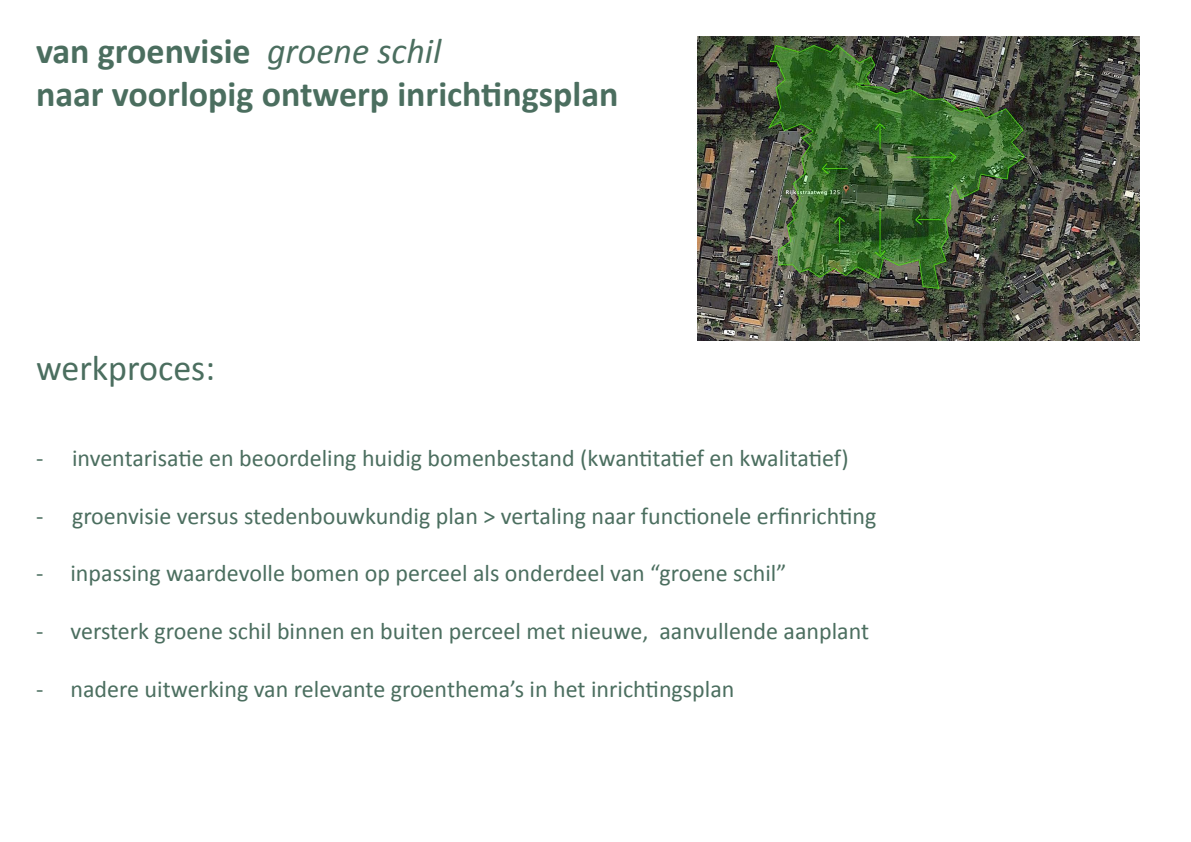
<style>
.page{position:relative;width:1191px;height:842px;background:#fff}
.page>*{position:absolute;margin:0;border:0;box-sizing:border-box;transform-origin:0 0}
.t1{font:700 36px/43.2px "Calibri";color:#4b6e5f}
.t2{font:36px "Calibri";color:#4b6e5f}
.t3{font:24px "Calibri";color:#4b6e5f}
.s1{font-weight:400;font-style:italic}
</style>
<div class="page">
<img style="left:697px;top:36px;width:443px;height:304px">
<h1 class="t1" style="left:36px;top:28px;width:584px">van groenvisie <span class="s1">groene schil<br></span>naar voorlopig ontwerp inrichtingsplan</h1>
<h1 class="t2" style="left:36px;top:343px;width:180px">werkproces:</h1>
<p class="t3" style="left:36px;top:442px;width:814px">- inventarisatie en beoordeling huidig bomenbestand (kwantitatief en kwalitatief)</p>
<p class="t3" style="left:36px;top:499px;width:842px">- groenvisie versus stedenbouwkundig plan &gt; vertaling naar functionele erfinrichting</p>
<p class="t3" style="left:36px;top:557px;width:752px">- inpassing waardevolle bomen op perceel als onderdeel van “groene schil”</p>
<p class="t3" style="left:36px;top:614px;width:834px">- versterk groene schil binnen en buiten perceel met nieuwe, aanvullende aanplant</p>
<p class="t3" style="left:36px;top:672px;width:700px">- nadere uitwerking van relevante groenthema’s in het inrichtingsplan</p>
</div>
